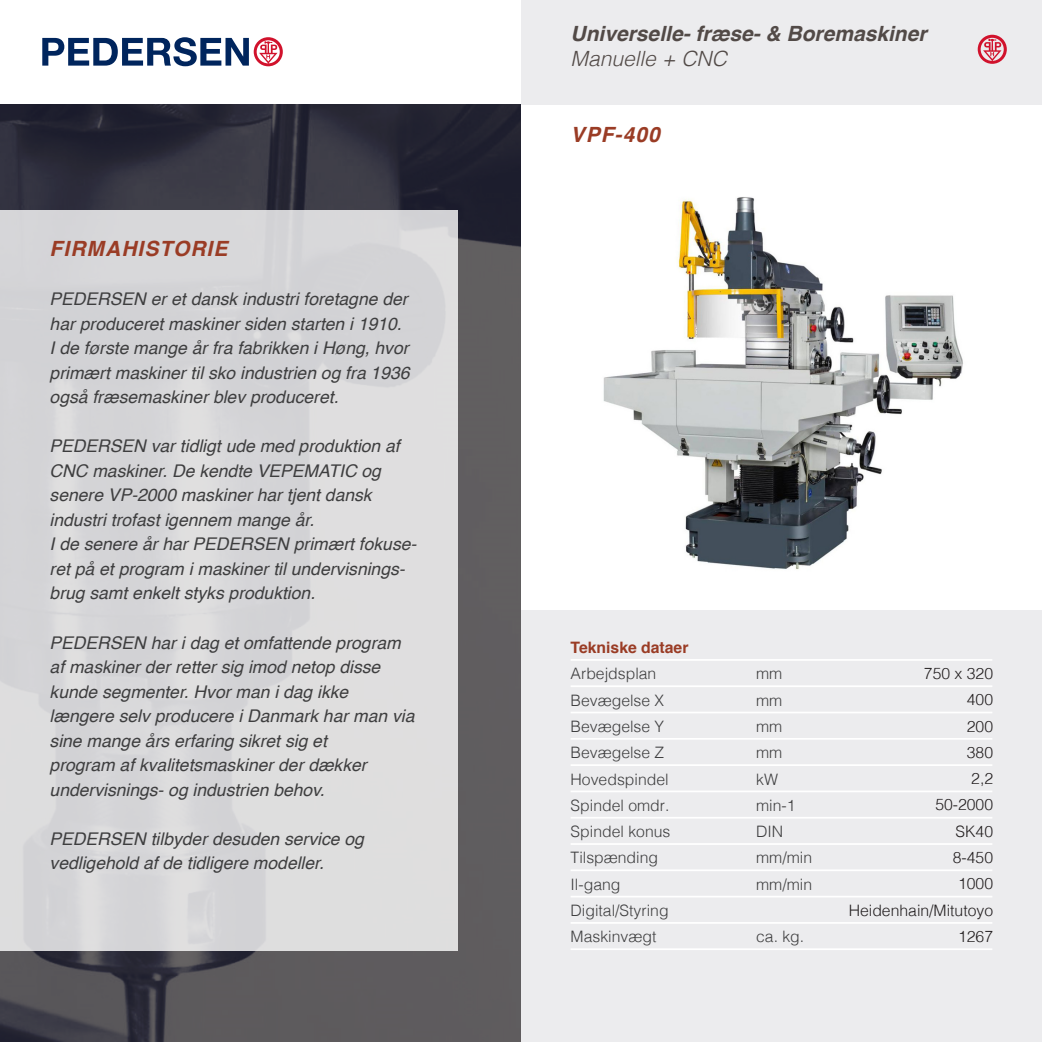
<style>
.page{position:relative;width:1042px;height:1042px;background:#fff}
.page>*{position:absolute;margin:0;border:0;box-sizing:border-box;transform-origin:0 0}
.t1{font:italic 700 21px "Helvetica";color:#524a47}
.t2{font:italic 700 21px "Helvetica";letter-spacing:.05em;color:#9a3c25}
.t3{font:italic 300 21px "Helvetica";color:#524a47}
.t4{font:italic 17.5px/24.5px "Helvetica";color:#3e3e3f}
.t5{font:300 15.75px/26.2px "Helvetica";color:#3e3e3f}
.t6{font:300 15.75px/26.2px "Helvetica";color:#231f20;text-align:right}
.t7{font:700 15.75px "Helvetica";color:#9a3c25}
</style>
<div class="page">
<div style="left:521px;top:0;width:521px;height:104px;background:#ececee"></div>
<svg style="left:0;top:104px;width:521px;height:938px;background:#48474e"></svg>
<div style="left:0;top:211px;width:458px;height:740px;background:#d7d7da"></div>
<div style="left:521px;top:610px;width:521px;height:432px;background:#ececee"></div>
<img style="left:603px;top:197px;width:360px;height:373px">
<hr style="left:570px;top:659px;width:422px;height:2px;background:#fff">
<hr style="left:570px;top:685px;width:422px;height:2px;background:#fff">
<hr style="left:570px;top:711px;width:422px;height:2px;background:#fff">
<hr style="left:570px;top:738px;width:422px;height:2px;background:#fff">
<hr style="left:570px;top:764px;width:422px;height:2px;background:#fff">
<hr style="left:570px;top:790px;width:422px;height:2px;background:#fff">
<hr style="left:570px;top:817px;width:422px;height:1px;background:#fff">
<hr style="left:570px;top:843px;width:422px;height:2px;background:#fff">
<hr style="left:570px;top:869px;width:422px;height:2px;background:#fff">
<hr style="left:570px;top:896px;width:422px;height:1px;background:#fff">
<hr style="left:570px;top:922px;width:422px;height:2px;background:#fff">
<hr style="left:570px;top:948px;width:422px;height:2px;background:#fff">
<svg style="left:42px;top:37px;width:241px;height:29px"></svg>
<svg style="left:977px;top:35px;width:30px;height:29px"></svg>
<p class="t2" style="left:50px;top:232px;width:179px">FIRMAHISTORIE</p>
<p class="t4" style="left:50px;top:287px;width:361px">PEDERSEN er et dansk industri foretagne der har produceret maskiner siden starten i 1910.<br>I de første mange år fra fabrikken i Høng, hvor primært maskiner til sko industrien og fra 1936 også fræsemaskiner blev produceret.</p>
<p class="t4" style="left:50px;top:434px;width:369px">PEDERSEN var tidligt ude med produktion af CNC maskiner. De kendte VEPEMATIC og senere VP-2000 maskiner har tjent dansk industri trofast igennem mange år.<br>I de senere år har PEDERSEN primært fokuse&shy;ret på et program i maskiner til undervisnings&shy;brug samt enkelt styks produktion.</p>
<p class="t4" style="left:50px;top:630px;width:366px">PEDERSEN har i dag et omfattende program af maskiner der retter sig imod netop disse kunde segmenter. Hvor man i dag ikke længere selv producere i Danmark har man via sine mange års erfaring sikret sig et<br>program af kvalitetsmaskiner der dækker undervisnings- og industrien behov.</p>
<p class="t4" style="left:50px;top:826px;width:316px">PEDERSEN tilbyder desuden service og vedligehold af de tidligere modeller.</p>
<p class="t1" style="left:570px;top:16px;width:357px">Universelle- fræse- &amp; Boremaskiner</p>
<p class="t3" style="left:570px;top:40px;width:158px">Manuelle + CNC</p>
<p class="t2" style="left:570px;top:118px;width:91px">VPF-400</p>
<p class="t7" style="left:570px;top:635px;width:119px">Tekniske dataer</p>
<p class="t5" style="left:570px;top:659px;width:87px">Arbejdsplan</p>
<p class="t5" style="left:756px;top:659px;width:28px">mm</p>
<p class="t5" style="left:570px;top:686px;width:95px">Bevægelse X</p>
<p class="t5" style="left:756px;top:686px;width:28px">mm</p>
<p class="t5" style="left:570px;top:712px;width:95px">Bevægelse Y</p>
<p class="t5" style="left:756px;top:712px;width:28px">mm</p>
<p class="t5" style="left:570px;top:738px;width:95px">Bevægelse Z</p>
<p class="t5" style="left:756px;top:738px;width:28px">mm</p>
<p class="t5" style="left:570px;top:765px;width:100px">Hovedspindel</p>
<p class="t5" style="left:756px;top:765px;width:23px">kW</p>
<p class="t5" style="left:570px;top:791px;width:100px">Spindel omdr.</p>
<p class="t5" style="left:756px;top:791px;width:41px">min-1</p>
<p class="t5" style="left:570px;top:817px;width:101px">Spindel konus</p>
<p class="t5" style="left:756px;top:817px;width:29px">DIN</p>
<p class="t5" style="left:570px;top:843px;width:89px">Tilspænding</p>
<p class="t5" style="left:756px;top:843px;width:57px">mm/min</p>
<p class="t5" style="left:570px;top:870px;width:51px">Il-gang</p>
<p class="t5" style="left:756px;top:870px;width:57px">mm/min</p>
<p class="t5" style="left:570px;top:896px;width:99px">Digital/Styring<br>Maskinvægt</p>
<p class="t5" style="left:756px;top:922px;width:50px">ca. kg.</p>
<p class="t6" style="left:849px;top:659px;width:146px">750 x 320<br>400<br>200<br>380<br>2,2<br>50-2000<br>SK40<br>8-450<br>1000<br>Heidenhain/Mitutoyo<br>1267</p>
</div>
